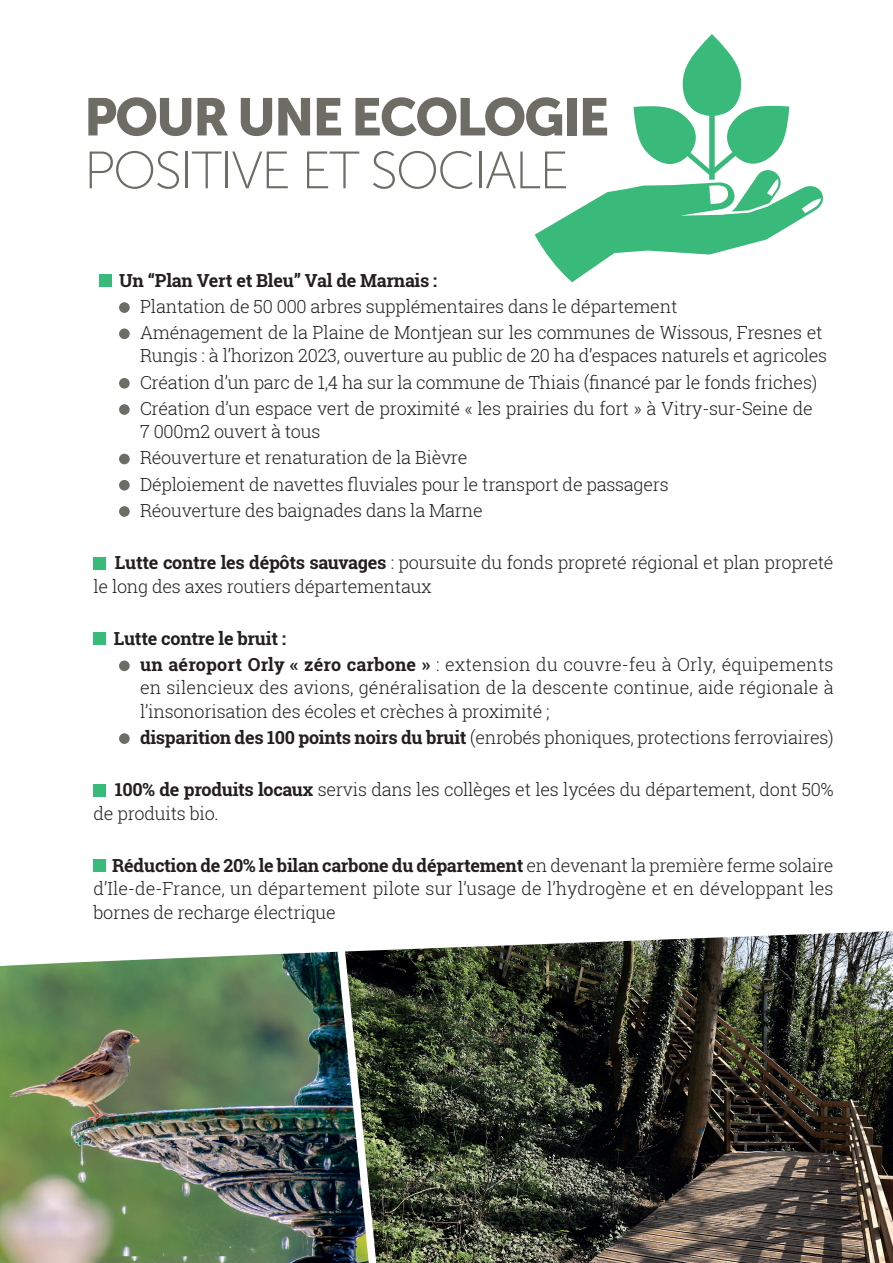
<style>
.page{position:relative;width:893px;height:1263px;background:#fff}
.page>*{position:absolute;margin:0;border:0;box-sizing:border-box;transform-origin:0 0}
.t1{font:52.5px "Museo Sans 100";letter-spacing:-.04em;color:#6d6d66}
.t2{font:52.5px "Museo Sans 900";letter-spacing:-.04em;color:#6d6d66}
.t3{font:300 18px/26.2px "Roboto Slab";letter-spacing:-.015em;color:#231f20}
.t4{font:700 18px/26.2px "Roboto Slab";letter-spacing:-.015em;color:#231f20}
.s1{font-weight:700}
.s2{font-weight:300}
</style>
<div class="page">
<svg style="left:535px;top:34px;width:288px;height:248px"></svg>
<img style="left:385px;top:968px;width:508px;height:295px">
<img style="left:0;top:968px;width:329px;height:295px">
<img style="left:329px;top:968px;width:56px;height:295px">
<svg style="left:0;top:859px;width:893px;height:109px"></svg>
<div style="left:99px;top:274px;width:12px;height:13px;background:#39b97a"></div>
<div style="left:119px;top:302px;width:11px;height:11px;background:#6d6d66;border-radius:50%"></div>
<div style="left:119px;top:328px;width:11px;height:11px;background:#6d6d66;border-radius:50%"></div>
<div style="left:119px;top:378px;width:11px;height:11px;background:#6d6d66;border-radius:50%"></div>
<div style="left:119px;top:404px;width:11px;height:11px;background:#6d6d66;border-radius:50%"></div>
<div style="left:119px;top:454px;width:11px;height:10px;background:#6d6d66;border-radius:50%"></div>
<div style="left:119px;top:480px;width:11px;height:11px;background:#6d6d66;border-radius:50%"></div>
<div style="left:119px;top:506px;width:11px;height:11px;background:#6d6d66;border-radius:50%"></div>
<div style="left:94px;top:557px;width:12px;height:12px;background:#39b97a"></div>
<div style="left:94px;top:633px;width:12px;height:12px;background:#39b97a"></div>
<div style="left:119px;top:660px;width:11px;height:11px;background:#6d6d66;border-radius:50%"></div>
<div style="left:119px;top:733px;width:11px;height:11px;background:#6d6d66;border-radius:50%"></div>
<div style="left:94px;top:784px;width:12px;height:12px;background:#39b97a"></div>
<div style="left:94px;top:860px;width:12px;height:12px;background:#39b97a"></div>
<h1 class="t2" style="left:84px;top:87px;width:527px">POUR UNE ECOLOGIE</h1>
<h1 class="t1" style="left:84px;top:142px;width:487px">POSITIVE ET SOCIALE</h1>
<p class="t4" style="left:119px;top:267px;width:319px">Un “Plan Vert et Bleu” Val de Marnais :</p>
<p class="t3" style="left:140px;top:293px;width:684px">Plantation de 50 000 arbres supplémentaires dans le département<br>Aménagement de la Plaine de Montjean sur les communes de Wissous, Fresnes et</p>
<p class="t3" style="left:140px;top:342px;width:689px">Rungis : à l’horizon 2023, ouverture au public de 20 ha d’espaces naturels et agricoles<br>Création d’un parc de 1,4 ha sur la commune de Thiais (financé par le fonds friches)<br>Création d’un espace vert de proximité « les prairies du fort » à Vitry-sur-Seine de</p>
<p class="t3" style="left:140px;top:418px;width:530px">7 000m2 ouvert à tous<br>Réouverture et renaturation de la Bièvre<br>Déploiement de navettes fluviales pour le transport de passagers Réouverture des baignades dans la Marne</p>
<p class="t3" style="left:94px;top:551px;width:742px;line-height:23.2px;text-indent:21px"><span class="s1">Lutte contre les dépôts sauvages</span> : poursuite du fonds propreté régional et plan propreté le long des axes routiers départementaux</p>
<p class="t4" style="left:140px;top:625px;width:695px;text-indent:-26px">Lutte contre le bruit :<br>un aéroport Orly « zéro carbone » <span class="s2">: extension du couvre-feu à Orly, équipements</span></p>
<p class="t3" style="left:140px;top:676px;width:695px;line-height:23.2px">en silencieux des avions, généralisation de la descente continue, aide régionale à l’insonorisation des écoles et crèches à proximité ;</p>
<p class="t3" style="left:140px;top:724px;width:695px"><span class="s1">disparition des 100 points noirs du bruit</span> (enrobés phoniques, protections ferroviaires)</p>
<p class="t3" style="left:94px;top:778px;width:742px;line-height:23.2px;text-indent:21px"><span class="s1">100% de produits locaux</span> servis dans les collèges et les lycées du département, dont 50% de produits bio.</p>
<p class="t3" style="left:94px;top:853px;width:742px;line-height:23.2px;text-align:justify;text-indent:19px"><span class="s1">Réduction de 20% le bilan carbone du département</span> en devenant la première ferme solaire d’Ile-de-France, un département pilote sur l’usage de l’hydrogène et en développant les bornes de recharge électrique</p>
</div>
